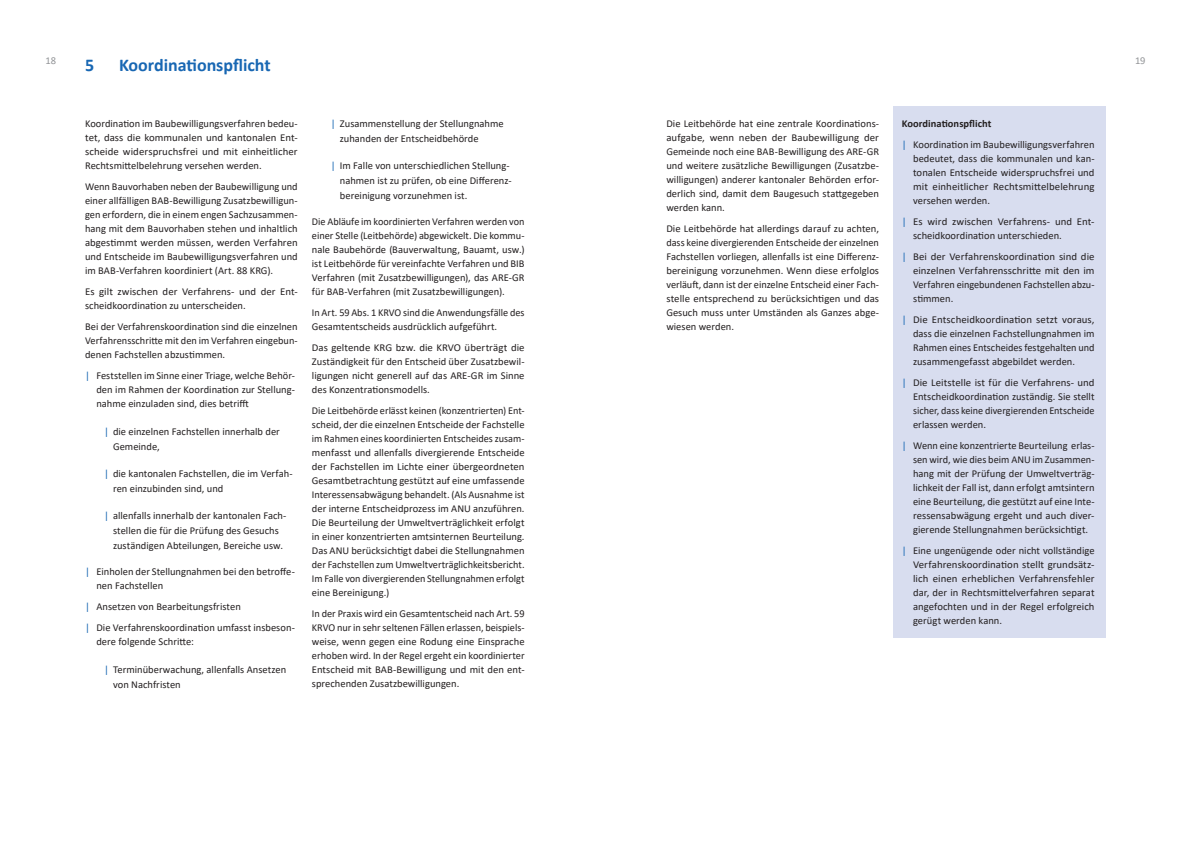
<style>
.page{position:relative;width:1191px;height:842px;background:#fff}
.page>*{position:absolute;margin:0;border:0;box-sizing:border-box;transform-origin:0 0}
.t1{font:700 18px "Calibri";letter-spacing:-.005em;color:#1867b3}
.t2{font:10.5px/14px "Calibri";color:#231f20;text-align:justify}
.t3{font:10.5px "Calibri";color:#939598}
.s1{color:#1867b3}
.s2{font-weight:700}
</style>
<div class="page">
<div style="left:893px;top:106px;width:213px;height:532px;background:#d8ddef"></div>
<p class="t3" style="left:45px;top:53px;width:12px">18</p>
<p class="t3" style="left:1135px;top:53px;width:12px">19</p>
<h1 class="t1" style="left:85px;top:52px;width:11px">5</h1>
<h1 class="t1" style="left:119px;top:52px;width:153px">Koordinationspflicht</h1>
<p class="t2" style="left:85px;top:116px;width:214px">Koordination im Baubewilligungsverfahren bedeu&shy;tet, dass die kommunalen und kantonalen Ent&shy;scheide widerspruchsfrei und mit einheitlicher Rechtsmittelbelehrung versehen werden.</p>
<p class="t2" style="left:85px;top:179px;width:214px">Wenn Bauvorhaben neben der Baubewilligung und einer allfälligen BAB-Bewilligung Zusatzbewilligun&shy;gen erfordern, die in einem engen Sachzusammen&shy;hang mit dem Bauvorhaben stehen und inhaltlich abgestimmt werden müssen, werden Verfahren und Entscheide im Baubewilligungsverfahren und im BAB-Verfahren koordiniert (Art. 88 KRG).</p>
<p class="t2" style="left:85px;top:284px;width:214px">Es gilt zwischen der Verfahrens- und der Ent&shy;scheidkoordination zu unterscheiden.</p>
<p class="t2" style="left:85px;top:319px;width:214px">Bei der Verfahrenskoordination sind die einzelnen Verfahrensschritte mit den im Verfahren eingebun&shy;denen Fachstellen abzustimmen.</p>
<p class="t2" style="left:96px;top:368px;width:200px;text-indent:-11px"><span class="s1">|</span> Feststellen im Sinne einer Triage, welche Behör&shy;den im Rahmen der Koordination zur Stellung&shy;nahme einzuladen sind, dies betrifft</p>
<p class="t2" style="left:113px;top:423px;width:168px;line-height:15px;text-indent:-9px"><span class="s1">|</span> die einzelnen Fachstellen innerhalb der<br>Gemeinde,</p>
<p class="t2" style="left:113px;top:465px;width:181px;line-height:15px;text-indent:-9px"><span class="s1">|</span> die kantonalen Fachstellen, die im Verfah&shy;ren einzubinden sind, und</p>
<p class="t2" style="left:104px;top:507px;width:184px;line-height:15px;text-align:center"><span class="s1">|</span> allenfalls innerhalb der kantonalen Fach&shy;stellen die für die Prüfung des Gesuchs zuständigen Abteilungen, Bereiche usw.</p>
<p class="t2" style="left:96px;top:564px;width:200px;text-indent:-11px"><span class="s1">|</span> Einholen der Stellungnahmen bei den betroffe&shy;nen Fachstellen</p>
<p class="t2" style="left:85px;top:595px;width:211px;line-height:21px"><span class="s1">|</span> Ansetzen von Bearbeitungsfristen<br><span class="s1">|</span> Die Verfahrenskoordination umfasst insbeson-</p>
<p class="t2" style="left:96px;top:634px;width:99px">dere folgende Schritte:</p>
<p class="t2" style="left:113px;top:661px;width:175px;line-height:15px;text-indent:-9px"><span class="s1">|</span> Terminüberwachung, allenfalls Ansetzen von Nachfristen</p>
<p class="t2" style="left:340px;top:115px;width:165px;line-height:15px;text-indent:-9px"><span class="s1">|</span> Zusammenstellung der Stellungnahme zuhanden der Entscheidbehörde</p>
<p class="t2" style="left:340px;top:157px;width:173px;line-height:15px;text-align:left;text-indent:-9px"><span class="s1">|</span> Im Falle von unterschiedlichen Stellung&shy;nahmen ist zu prüfen, ob eine Differenz&shy;bereinigung vorzunehmen ist.</p>
<p class="t2" style="left:312px;top:214px;width:214px">Die Abläufe im koordinierten Verfahren werden von einer Stelle (Leitbehörde) abgewickelt. Die kommu&shy;nale Baubehörde (Bauverwaltung, Bauamt, usw.) ist Leitbehörde für vereinfachte Verfahren und BIB Verfahren (mit Zusatzbewilligungen), das ARE-GR für BAB-Verfahren (mit Zusatzbewilligungen).</p>
<p class="t2" style="left:312px;top:305px;width:214px">In Art. 59 Abs. 1 KRVO sind die Anwendungsfälle des<br>Gesamtentscheids ausdrücklich aufgeführt.</p>
<p class="t2" style="left:312px;top:340px;width:214px">Das geltende KRG bzw. die KRVO überträgt die Zuständigkeit für den Entscheid über Zusatzbewil&shy;ligungen nicht generell auf das ARE-GR im Sinne des Konzentrationsmodells.</p>
<p class="t2" style="left:312px;top:403px;width:214px">Die Leitbehörde erlässt keinen (konzentrierten) Ent&shy;scheid, der die einzelnen Entscheide der Fachstelle im Rahmen eines koordinierten Entscheides zusam&shy;menfasst und allenfalls divergierende Entscheide der Fachstellen im Lichte einer übergeordneten Gesamtbetrachtung gestützt auf eine umfassende Interessensabwägung behandelt. (Als Ausnahme ist der interne Entscheidprozess im ANU anzuführen.<br>Die Beurteilung der Umweltverträglichkeit erfolgt in einer konzentrierten amtsinternen Beurteilung.<br>Das ANU berücksichtigt dabei die Stellungnahmen der Fachstellen zum Umweltverträglichkeitsbericht.<br>Im Falle von divergierenden Stellungnahmen erfolgt eine Bereinigung.)</p>
<p class="t2" style="left:312px;top:606px;width:214px">In der Praxis wird ein Gesamtentscheid nach Art. 59<br>KRVO nur in sehr seltenen Fällen erlassen, beispiels&shy;weise, wenn gegen eine Rodung eine Einsprache erhoben wird. In der Regel ergeht ein koordinierter Entscheid mit BAB-Bewilligung und mit den ent&shy;sprechenden Zusatzbewilligungen.</p>
<p class="t2" style="left:666px;top:116px;width:214px">Die Leitbehörde hat eine zentrale Koordinations&shy;aufgabe, wenn neben der Baubewilligung der Gemeinde noch eine BAB-Bewilligung des ARE-GR und weitere zusätzliche Bewilligungen (Zusatzbe&shy;willigungen) anderer kantonaler Behörden erfor&shy;derlich sind, damit dem Baugesuch stattgegeben werden kann.</p>
<p class="t2" style="left:666px;top:221px;width:214px">Die Leitbehörde hat allerdings darauf zu achten, dass keine divergierenden Entscheide der einzelnen Fachstellen vorliegen, allenfalls ist eine Differenz&shy;bereinigung vorzunehmen. Wenn diese erfolglos verläuft, dann ist der einzelne Entscheid einer Fach&shy;stelle entsprechend zu berücksichtigen und das Gesuch muss unter Umständen als Ganzes abge&shy;wiesen werden.</p>
<p class="t2" style="left:901px;top:112px;width:194px;line-height:21px"><span class="s2">Koordinationspflicht<br></span><span class="s1">|</span> Koordination im Baubewilligungsverfahren</p>
<p class="t2" style="left:913px;top:151px;width:183px">bedeutet, dass die kommunalen und kan&shy;tonalen Entscheide widerspruchsfrei und mit einheitlicher Rechtsmittelbelehrung versehen werden.</p>
<p class="t2" style="left:913px;top:214px;width:183px;text-indent:-11px"><span class="s1">|</span> Es wird zwischen Verfahrens- und Ent&shy;scheidkoordination unterschieden.</p>
<p class="t2" style="left:913px;top:249px;width:183px;text-indent:-11px"><span class="s1">|</span> Bei der Verfahrenskoordination sind die einzelnen Verfahrensschritte mit den im Verfahren eingebundenen Fachstellen abzu&shy;stimmen.</p>
<p class="t2" style="left:913px;top:312px;width:183px;text-indent:-11px"><span class="s1">|</span> Die Entscheidkoordination setzt voraus, dass die einzelnen Fachstellungnahmen im Rahmen eines Entscheides festgehalten und zusammengefasst abgebildet werden.</p>
<p class="t2" style="left:913px;top:375px;width:183px;text-indent:-11px"><span class="s1">|</span> Die Leitstelle ist für die Verfahrens- und Entscheidkoordination zuständig. Sie stellt sicher, dass keine divergierenden Entscheide erlassen werden.</p>
<p class="t2" style="left:913px;top:438px;width:183px;text-indent:-11px"><span class="s1">|</span> Wenn eine konzentrierte Beurteilung erlas&shy;sen wird, wie dies beim ANU im Zusammen&shy;hang mit der Prüfung der Umweltverträg&shy;lichkeit der Fall ist, dann erfolgt amtsintern eine Beurteilung, die gestützt auf eine Inte&shy;ressensabwägung ergeht und auch diver&shy;gierende Stellungnahmen berücksichtigt.</p>
<p class="t2" style="left:913px;top:543px;width:183px;text-indent:-11px"><span class="s1">|</span> Eine ungenügende oder nicht vollständige Verfahrenskoordination stellt grundsätz&shy;lich einen erheblichen Verfahrensfehler dar, der in Rechtsmittelverfahren separat angefochten und in der Regel erfolgreich gerügt werden kann.</p>
</div>
